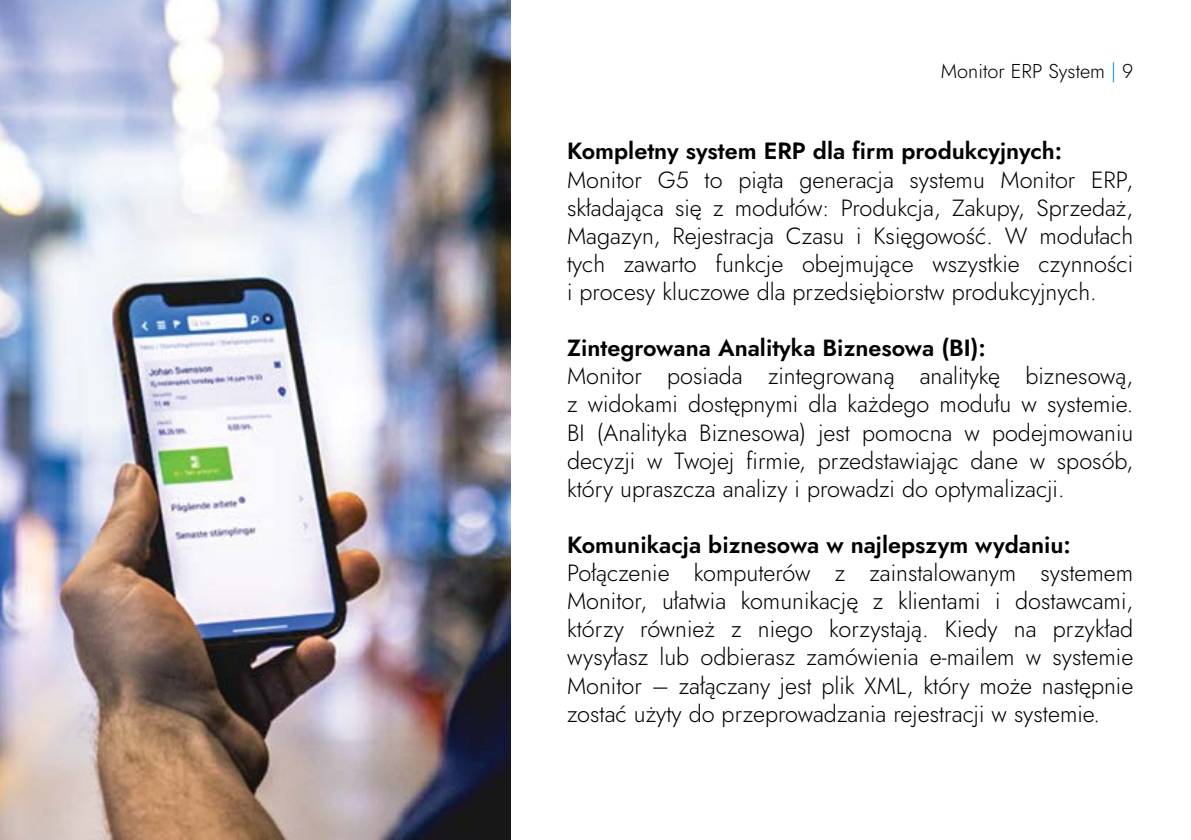
<style>
.page{position:relative;width:1191px;height:840px;background:#fff}
.page>*{position:absolute;margin:0;border:0;box-sizing:border-box;transform-origin:0 0}
.t1{font:300 23.4px/28px "Jost";color:#000;text-align:justify}
.t2{font:600 23.4px "Jost";color:#000}
.t3{font:300 20px "Jost";color:#000}
.s1{color:#0089cf}
</style>
<div class="page">
<img style="left:0;top:0;width:510px;height:839px">
<p class="t3" style="left:941px;top:57px;width:194px">Monitor ERP System <span class="s1">|</span> 9</p>
<p class="t2" style="left:567px;top:135px;width:497px">Kompletny system ERP dla firm produkcyjnych:</p>
<p class="t1" style="left:567px;top:165px;width:567px">Monitor G5 to piąta generacja systemu Monitor ERP, składająca się z modułów: Produkcja, Zakupy, Sprzedaż, Magazyn, Rejestracja Czasu i Księgowość. W modułach tych zawarto funkcje obejmujące wszystkie czynności i procesy kluczowe dla przedsiębiorstw produkcyjnych.</p>
<p class="t2" style="left:567px;top:332px;width:420px">Zintegrowana Analityka Biznesowa (BI):</p>
<p class="t1" style="left:567px;top:362px;width:567px">Monitor posiada zintegrowaną analitykę biznesową, z widokami dostępnymi dla każdego modułu w systemie.<br>BI (Analityka Biznesowa) jest pomocna w podejmowaniu decyzji w Twojej firmie, przedstawiając dane w sposób, który upraszcza analizy i prowadzi do optymalizacji.</p>
<p class="t2" style="left:567px;top:528px;width:505px">Komunikacja biznesowa w najlepszym wydaniu:</p>
<p class="t1" style="left:567px;top:558px;width:567px">Połączenie komputerów z zainstalowanym systemem Monitor, ułatwia komunikację z klientami i dostawcami, którzy również z niego korzystają. Kiedy na przykład wysyłasz lub odbierasz zamówienia e-mailem w systemie Monitor – załączany jest plik XML, który może następnie zostać użyty do przeprowadzania rejestracji w systemie.</p>
</div>
